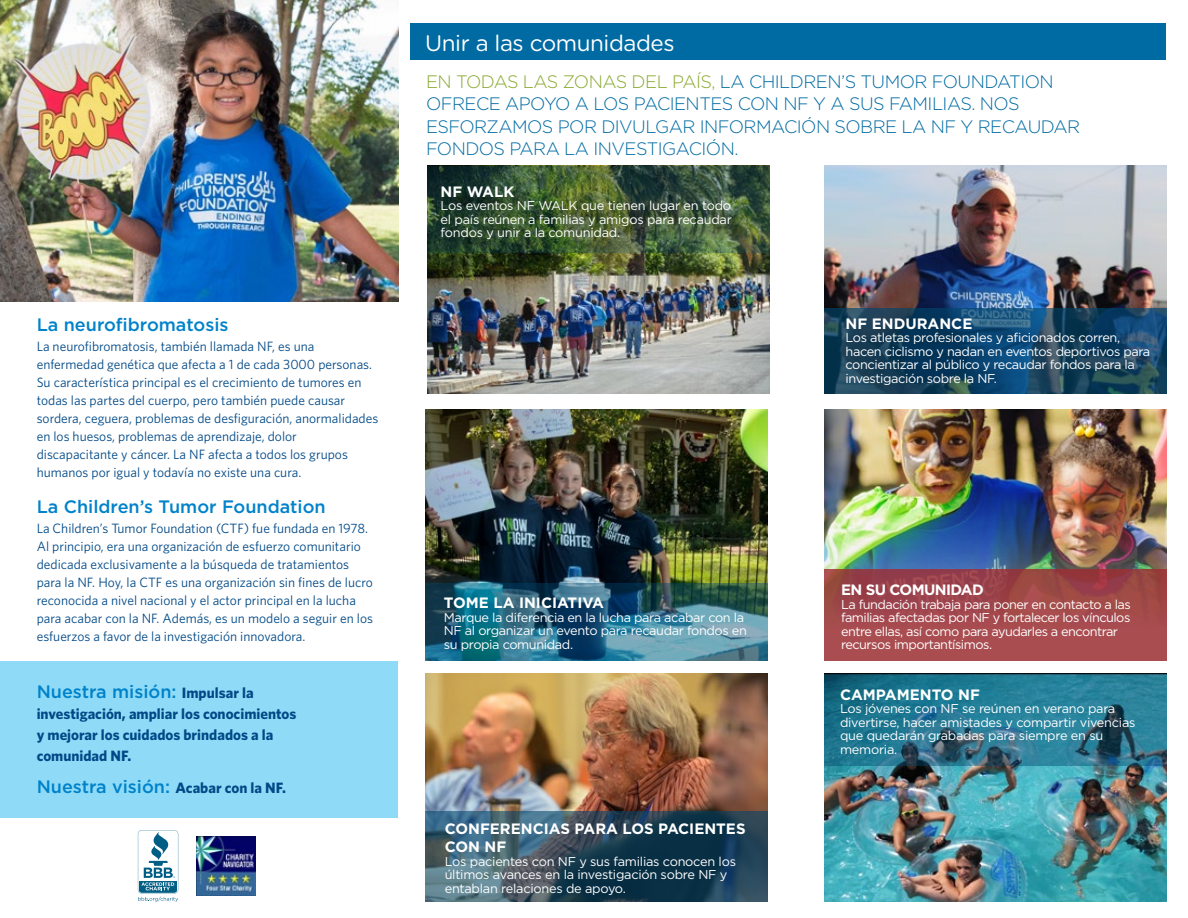
<style>
.page{position:relative;width:1188px;height:918px;background:#fff}
.page>*{position:absolute;margin:0;border:0;box-sizing:border-box;transform-origin:0 0}
.t1{font:22.5px "Gotham Rounded";letter-spacing:-.02em;color:#fff}
.t2{font:300 18px/22.5px "Gotham";letter-spacing:-.03em;color:#006ba3}
.t3{font:500 18px "Gotham";color:#0082ca}
.t4{font:700 15px "Gotham";color:#fff}
.t5{font:700 15px/21px "Whitney";color:#004987}
.t6{font:13.5px/18px "Whitney";color:#004987}
.t7{font:12.75px/13.5px "Gotham";letter-spacing:-.03em;color:#fff}
.s1{font-family:"Whitney";font-weight:700;font-size:15px;color:#004987}
.s2{color:#89a830}
</style>
<div class="page">
<div style="left:0;top:661px;width:398px;height:157px;background:#8fdbf7"></div>
<img style="left:824px;top:166px;width:342px;height:142px">
<img style="left:824px;top:409px;width:342px;height:160px">
<img style="left:824px;top:765px;width:342px;height:137px">
<div style="left:410px;top:23px;width:756px;height:36px;background:#006ba3"></div>
<svg style="left:824px;top:308px;width:342px;height:86px;background:#154362"></svg>
<div style="left:824px;top:569px;width:342px;height:92px;background:linear-gradient(to bottom,#964045,#ae5054)"></div>
<svg style="left:824px;top:674px;width:342px;height:91px;background:#25748c"></svg>
<img style="left:0;top:0;width:398px;height:301px">
<svg style="left:138px;top:830px;width:40px;height:72px"></svg>
<img style="left:196px;top:836px;width:60px;height:60px">
<img style="left:427px;top:252px;width:343px;height:142px">
<svg style="left:427px;top:166px;width:343px;height:86px;background:#324b36"></svg>
<div style="left:444px;top:188px;width:305px;height:70px;background:#000;opacity:.75"></div>
<img style="left:425px;top:409px;width:343px;height:174px">
<img style="left:425px;top:583px;width:343px;height:78px">
<img style="left:426px;top:674px;width:342px;height:137px">
<svg style="left:425px;top:811px;width:343px;height:91px;background:#2d4d5f"></svg>
<h2 class="t3" style="left:37px;top:313px;width:193px">La neurofibromatosis</h2>
<p class="t6" style="left:37px;top:337px;width:343px">La neurofibromatosis, también llamada NF, es una enfermedad genética que afecta a 1 de cada 3000 personas.<br>Su característica principal es el crecimiento de tumores en todas las partes del cuerpo, pero también puede causar sordera, ceguera, problemas de desfiguración, anormalidades en los huesos, problemas de aprendizaje, dolor discapacitante y cáncer. La NF afecta a todos los grupos humanos por igual y todavía no existe una cura.</p>
<h2 class="t3" style="left:37px;top:495px;width:291px">La Children’s Tumor Foundation</h2>
<p class="t6" style="left:37px;top:519px;width:338px">La Children’s Tumor Foundation (CTF) fue fundada en 1978.<br>Al principio, era una organización de esfuerzo comunitario dedicada exclusivamente a la búsqueda de tratamientos para la NF. Hoy, la CTF es una organización sin fines de lucro reconocida a nivel nacional y el actor principal en la lucha para acabar con la NF. Además, es un modelo a seguir en los esfuerzos a favor de la investigación innovadora.</p>
<h2 class="t3" style="left:37px;top:679px;width:218px">N uestra misión: <span class="s1">Impulsar la</span></h2>
<p class="t5" style="left:37px;top:703px;width:261px">investigación, ampliar los conocimientos y mejorar los cuidados brindados a la comunidad NF.</p>
<h2 class="t3" style="left:37px;top:775px;width:251px">N uestra visión: <span class="s1">Acabar con la NF.</span></h2>
<h1 class="t1" style="left:425px;top:28px;width:251px">Unir a las comunidades</h1>
<h2 class="t2" style="left:426px;top:69px;width:656px"><span class="s2">EN TODAS LAS ZONAS DEL PAÍS,</span> LA CHILDREN’S TUMOR FOUNDATION OFRECE APOYO A LOS PACIENTES CON NF Y A SUS FAMILIAS. NOS ESFORZAMOS POR DIVULGAR INFORMACIÓN SOBRE LA NF Y RECAUDAR FONDOS PARA LA INVESTIGACIÓN.</h2>
<p class="t4" style="left:441px;top:181px;width:75px">NF WALK</p>
<p class="t7" style="left:441px;top:199px;width:293px;text-align:justify">Los eventos NF WALK que tienen lugar en todo el país reúnen a familias y amigos para recaudar fondos y unir a la comunidad.</p>
<p class="t4" style="left:444px;top:593px;width:117px">TOME LA INICIATI</p>
<p class="t4" style="left:582px;top:593px;width:22px">VA</p>
<p class="t7" style="left:444px;top:610px;width:305px">Marque la diferencia en la lucha para acabar con la<br>NF al organizar un evento para recaudar fondos en su propia comunidad.</p>
<p class="t4" style="left:445px;top:819px;width:56px">CONFERE</p>
<p class="t4" style="left:521px;top:819px;width:32px">NCIAS</p>
<p class="t4" style="left:575px;top:819px;width:22px">PARA</p>
<p class="t4" style="left:623px;top:819px;width:104px">LOS PACIE NTES</p>
<p class="t4" style="left:445px;top:837px;width:63px">CON NF</p>
<p class="t7" style="left:445px;top:854px;width:293px">Los pacientes con NF y sus familias conocen los últimos avances en la investigación sobre NF y entablan relaciones de apoyo.</p>
<p class="t4" style="left:846px;top:314px;width:128px">NF ENDURANCE</p>
<p class="t7" style="left:846px;top:331px;width:306px">Los atletas profesionales y aficionados corren, hacen ciclismo y nadan en eventos deportivos para concientizar al público y recaudar fondos para la investigación sobre la NF.</p>
<p class="t4" style="left:841px;top:580px;width:144px">EN SU COMUNIDAD</p>
<p class="t7" style="left:841px;top:597px;width:291px">La fundación trabaja para poner en contacto a las familias afectadas por NF y fortalecer los vínculos entre ellas, así como para ayudarles a encontrar recursos importantísimos.</p>
<p class="t4" style="left:840px;top:685px;width:141px">CAMPAMENTO NF</p>
<p class="t7" style="left:840px;top:702px;width:297px">Los jóvenes con NF se reúnen en verano para divertirse, hacer amistades y compartir vivencias que quedarán grabadas para siempre en su memoria.</p>
</div>
